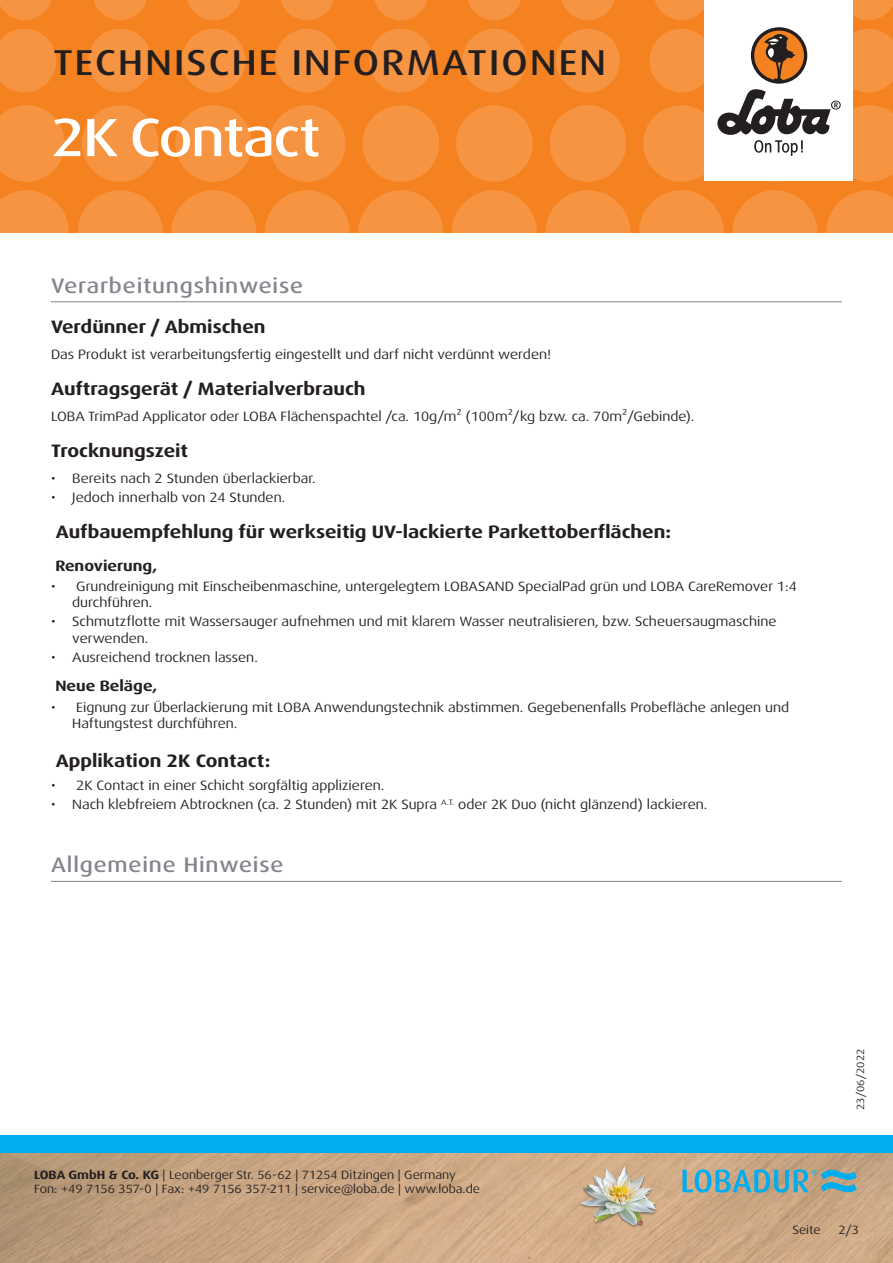
<style>
.page{position:relative;width:893px;height:1263px;background:#fff}
.page>*{position:absolute;margin:0;border:0;box-sizing:border-box;transform-origin:0 0}
.t1{font:500 expanded 54px "Dax Pro";letter-spacing:-.025em;color:#fff}
.t2{font:500 expanded 36px "Dax Pro";letter-spacing:.06em;color:#231f20}
.Titel_grau{font:500 expanded 21px "Dax Pro";letter-spacing:.04em;color:#82858b}
.t3{font:700 expanded 18px "Dax Pro";color:#231f20}
.t4{font:700 expanded 15px "Dax Pro";color:#231f20}
.Text{font:expanded 13.5px/16.2px "Dax Pro";color:#231f20}
.t5{font:expanded 12px/14.4px "Dax Pro";color:#231f20}
.t6{font:expanded 10.5px "Dax Pro";color:#231f20}
.s1{font-weight:700}
</style>
<div class="page">
<div style="left:0;top:0;width:893px;height:233px;background:#f58220"></div>
<svg style="left:0;top:190px;width:69px;height:43px"></svg>
<svg style="left:78px;top:190px;width:85px;height:85px;fill:#f69441"></svg>
<svg style="left:171px;top:190px;width:85px;height:85px;fill:#f69441"></svg>
<svg style="left:265px;top:190px;width:85px;height:85px;fill:#f69441"></svg>
<svg style="left:358px;top:190px;width:85px;height:85px;fill:#f69441"></svg>
<svg style="left:545px;top:190px;width:85px;height:85px;fill:#f69441"></svg>
<svg style="left:452px;top:190px;width:85px;height:85px;fill:#f69441"></svg>
<svg style="left:732px;top:190px;width:85px;height:85px;fill:#f69441"></svg>
<svg style="left:639px;top:190px;width:85px;height:85px;fill:#f69441"></svg>
<svg style="left:826px;top:190px;width:67px;height:43px"></svg>
<svg style="left:0;top:105px;width:65px;height:77px"></svg>
<svg style="left:82px;top:105px;width:76px;height:77px"></svg>
<svg style="left:175px;top:105px;width:77px;height:77px"></svg>
<svg style="left:269px;top:105px;width:76px;height:77px"></svg>
<svg style="left:456px;top:105px;width:77px;height:77px"></svg>
<svg style="left:362px;top:105px;width:77px;height:77px"></svg>
<svg style="left:550px;top:105px;width:76px;height:77px"></svg>
<svg style="left:0;top:29px;width:56px;height:63px"></svg>
<svg style="left:182px;top:29px;width:64px;height:63px"></svg>
<svg style="left:88px;top:29px;width:64px;height:63px"></svg>
<svg style="left:275px;top:29px;width:64px;height:63px"></svg>
<svg style="left:462px;top:29px;width:64px;height:63px"></svg>
<svg style="left:369px;top:29px;width:64px;height:63px"></svg>
<svg style="left:556px;top:29px;width:64px;height:63px"></svg>
<svg style="left:0;top:0;width:51px;height:20px"></svg>
<svg style="left:187px;top:0;width:53px;height:20px"></svg>
<svg style="left:468px;top:0;width:53px;height:20px"></svg>
<svg style="left:655px;top:0;width:49px;height:20px"></svg>
<svg style="left:93px;top:0;width:54px;height:20px"></svg>
<svg style="left:374px;top:0;width:54px;height:20px"></svg>
<svg style="left:281px;top:0;width:53px;height:20px"></svg>
<svg style="left:561px;top:0;width:54px;height:20px"></svg>
<svg style="left:853px;top:0;width:40px;height:20px"></svg>
<img style="left:0;top:1152px;width:893px;height:111px">
<div style="left:0;top:1135px;width:893px;height:17px;background:#00aeef"></div>
<div style="left:704px;top:0;width:149px;height:181px;background:#fff"></div>
<svg style="left:643px;top:29px;width:250px;height:153px"></svg>
<img style="left:578px;top:1161px;width:82px;height:81px">
<svg style="left:682px;top:1169px;width:175px;height:24px;background:#75a8ae"></svg>
<hr style="left:51px;top:881px;width:791px;height:1px;background:#82858b">
<hr style="left:51px;top:301px;width:791px;height:1px;background:#82858b">
<h2 class="t2" style="left:53px;top:40px;width:554px">TECHNISCHE INFORMATIONEN</h2>
<p class="t1" style="left:51px;top:103px;width:271px">2K Contact</p>
<p class="Titel_grau" style="left:51px;top:272px;width:254px">Verarbeitungshinweise</p>
<p class="t3" style="left:51px;top:315px;width:216px">Verdünner / Abmischen</p>
<p class="Text" style="left:51px;top:347px;width:501px">Das Produkt ist verarbeitungsfertig eingestellt und darf nicht verdünnt werden!</p>
<p class="t3" style="left:51px;top:377px;width:316px">Auftragsgerät / Materialverbrauch</p>
<p class="Text" style="left:51px;top:409px;width:645px">LOBA TrimPad Applicator oder LOBA Flächenspachtel /ca. 10g/m² (100m²/kg bzw. ca. 70m²/Gebinde).</p>
<p class="t3" style="left:51px;top:439px;width:139px">Trocknungszeit</p>
<p class="Text" style="left:51px;top:470px;width:266px">• Bereits nach 2 Stunden überlackierbar.</p>
<p class="Text" style="left:51px;top:490px;width:236px">• Jedoch innerhalb von 24 Stunden.</p>
<p class="t3" style="left:56px;top:520px;width:617px">Aufbauempfehlung für werkseitig UV-lackierte Parkettoberflächen:</p>
<p class="t4" style="left:55px;top:556px;width:104px">Renovierung,</p>
<p class="Text" style="left:72px;top:578px;width:726px;text-indent:-21px">• Grundreinigung mit Einscheibenmaschine, untergelegtem LOBASAND SpecialPad grün und LOBA CareRemover 1:4 durchführen.</p>
<p class="Text" style="left:72px;top:614px;width:706px;text-indent:-21px">• Schmutzflotte mit Wassersauger aufnehmen und mit klarem Wasser neutralisieren, bzw. Scheuersaugmaschine verwenden.</p>
<p class="Text" style="left:51px;top:649px;width:208px">• Ausreichend trocknen lassen.</p>
<p class="t4" style="left:55px;top:676px;width:103px">Neue Beläge,</p>
<p class="Text" style="left:72px;top:699px;width:718px;text-indent:-21px">• Eignung zur Überlackierung mit LOBA Anwendungstechnik abstimmen. Gegebenenfalls Probefläche anlegen und<br>Haftungstest durchführen.</p>
<p class="t3" style="left:56px;top:750px;width:216px">Applikation 2K Contact:</p>
<p class="Text" style="left:51px;top:777px;width:335px">• 2K Contact in einer Schicht sorgfältig applizieren.</p>
<p class="Text" style="left:51px;top:796px;width:658px">• Nach klebfreiem Abtrocknen (ca. 2 Stunden) mit 2K Supra <sup>A.T.</sup> oder 2K Duo (nicht glänzend) lackieren.</p>
<p class="Titel_grau" style="left:51px;top:852px;width:234px">Allgemeine Hinweise</p>
<p class="t5" style="left:34px;top:1167px;width:447px"><span class="s1">LOBA GmbH &amp; Co. KG</span> | Leonberger Str. 56-62 | 71254 Ditzingen | Germany<br>Fon: +49 7156 357-0 | Fax: +49 7156 357-211 | service@loba.de | www.loba.de</p>
<p class="t6" style="left:854px;top:1110px;width:63px;rotate:-90deg">23/06/2022</p>
<p class="t5" style="left:792px;top:1223px;width:30px">Seite</p>
<p class="t5" style="left:838px;top:1223px;width:22px">2/3</p>
</div>
